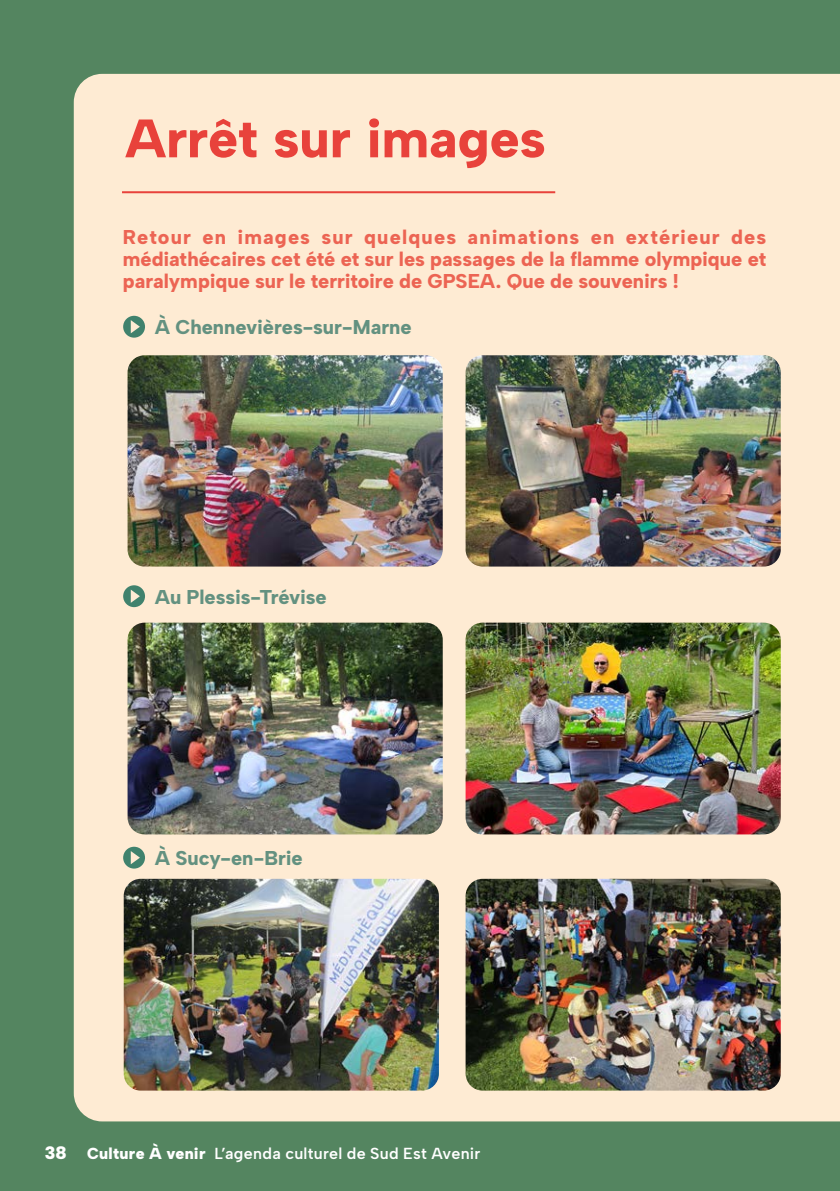
<style>
.page{position:relative;width:840px;height:1191px;background:#fff}
.page>*{position:absolute;margin:0;border:0;box-sizing:border-box;transform-origin:0 0}
.t1{font:800 54px "Albert Sans";letter-spacing:-.005em;color:#e8423b}
.t2{font:800 20px/22px "Albert Sans";color:#ec6453;text-align:justify}
.t3{font:800 20px "Albert Sans";letter-spacing:-.005em;color:#639180}
.t4{font:600 16px "Albert Sans";letter-spacing:.015em;color:#fff}
.s1{font-weight:900;font-size:18px}
.s2{font-weight:900}
</style>
<div class="page">
<div style="left:0;top:0;width:839px;height:1191px;background:#548560"></div>
<div style="left:74px;top:74px;width:765px;height:1047px;background:#feebd3"></div>
<hr style="left:122px;top:191px;width:433px;height:2px;background:#e8423b">
<img style="left:127px;top:355px;width:315px;height:211px">
<img style="left:465px;top:355px;width:315px;height:211px">
<img style="left:127px;top:622px;width:315px;height:212px">
<img style="left:124px;top:878px;width:314px;height:212px">
<img style="left:465px;top:622px;width:315px;height:212px">
<img style="left:465px;top:878px;width:315px;height:212px">
<svg style="left:123px;top:316px;width:22px;height:22px"></svg>
<svg style="left:123px;top:585px;width:22px;height:22px"></svg>
<svg style="left:123px;top:846px;width:22px;height:22px"></svg>
<h1 class="t1" style="left:125px;top:106px;width:422px">Arrêt sur images</h1>
<p class="t2" style="left:123px;top:226px;width:644px">Retour en images sur quelques animations en extérieur des médiathécaires cet été et sur les passages de la flamme olympique et paralympique sur le territoire de GPSEA. Que de souvenirs !</p>
<p class="t3" style="left:155px;top:315px;width:258px">À Chennevières-sur-Marne</p>
<p class="t3" style="left:155px;top:584px;width:173px">Au Plessis-Trévise</p>
<p class="t3" style="left:155px;top:846px;width:149px">À Sucy-en-Brie</p>
<p class="t4" style="left:45px;top:1143px;width:437px"><span class="s1">38</span> <span class="s2">Culture À venir</span> L’agenda culturel de Sud Est Avenir</p>
</div>
